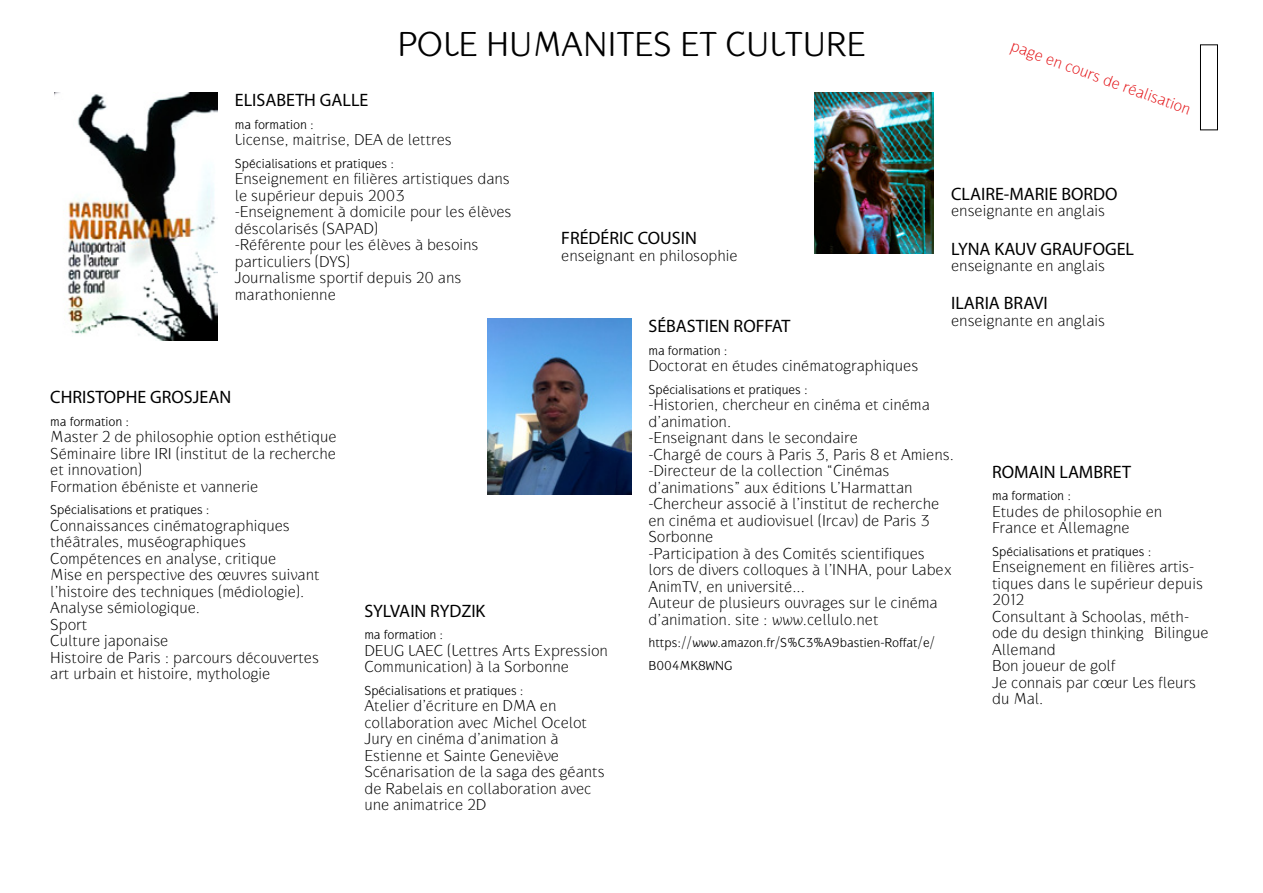
<style>
.page{position:relative;width:1263px;height:893px;background:#fff}
.page>*{position:absolute;margin:0;border:0;box-sizing:border-box;transform-origin:0 0}
.t1{font:36px "Gauntlet Classic";color:#000}
.t2{font:18px "Myriad Pro";color:#000}
.t3{font:100 16.5px/16.5px "Gauntlet";color:#000}
.t4{font:100 16.5px "Gauntlet";color:#e30f13}
.t5{font:13.5px/22.5px "Gauntlet Classic";color:#000}
</style>
<div class="page">
<img style="left:487px;top:319px;width:144px;height:176px">
<img style="left:54px;top:93px;width:163px;height:247px">
<img style="left:815px;top:93px;width:119px;height:160px">
<div style="left:1200px;top:45px;width:18px;height:85px;border:1px solid #000"></div>
<h1 class="t1" style="left:398px;top:23px;width:469px">POLE HUMANITES ET CULTURE</h1>
<p class="t4" style="left:1015px;top:36px;width:191px;rotate:20deg">page en cours de réalisation</p>
<p class="t2" style="left:235px;top:89px;width:135px">ELISABETH GALLE</p>
<p class="t5" style="left:235px;top:113px;width:80px">ma formation :</p>
<p class="t3" style="left:235px;top:132px;width:219px">License, maitrise, DEA de lettres</p>
<p class="t5" style="left:235px;top:152px;width:161px">Spécialisations et pratiques :</p>
<p class="t3" style="left:235px;top:171px;width:278px">Enseignement en filières artistiques dans le supérieur depuis 2003<br>-Enseignement à domicile pour les élèves déscolarisés (SAPAD)<br>-Référente pour les élèves à besoins particuliers (DYS)<br>Journalisme sportif depuis 20 ans marathonienne</p>
<p class="t2" style="left:951px;top:183px;width:168px">CLAIRE-MARIE BORDO</p>
<p class="t3" style="left:951px;top:203px;width:155px">enseignante en anglais</p>
<p class="t2" style="left:951px;top:237px;width:184px">LYNA KAUV GRAUFOGEL</p>
<p class="t3" style="left:951px;top:257px;width:155px">enseignante en anglais</p>
<p class="t2" style="left:951px;top:292px;width:98px">ILARIA BRAVI</p>
<p class="t3" style="left:951px;top:312px;width:155px">enseignante en anglais</p>
<p class="t2" style="left:561px;top:227px;width:137px">FRÉDÉRIC COUSIN</p>
<p class="t3" style="left:561px;top:247px;width:178px">enseignant en philosophie</p>
<p class="t2" style="left:648px;top:315px;width:143px">SÉBASTIEN ROFFAT</p>
<p class="t5" style="left:648px;top:339px;width:80px">ma formation :</p>
<p class="t3" style="left:648px;top:357px;width:271px">Doctorat en études cinématographiques</p>
<p class="t5" style="left:648px;top:378px;width:161px">Spécialisations et pratiques :</p>
<p class="t3" style="left:648px;top:396px;width:307px">-Historien, chercheur en cinéma et cinéma d’animation.<br>-Enseignant dans le secondaire<br>-Chargé de cours à Paris 3, Paris 8 et Amiens. -Directeur de la collection “Cinémas d’animations” aux éditions L’Harmattan -Chercheur associé à l’institut de recherche en cinéma et audiovisuel (Ircav) de Paris 3<br>Sorbonne<br>-Participation à des Comités scientifiques lors de divers colloques à l’INHA, pour Labex AnimTV, en université...<br>Auteur de plusieurs ouvrages sur le cinéma d’animation. site : www.cellulo.net</p>
<p class="t5" style="left:648px;top:631px;width:288px">https://www.amazon.fr/S%C3%A9bastien-Roffat/e/<br>B004MK8WNG</p>
<p class="t2" style="left:50px;top:386px;width:182px">CHRISTOPHE GROSJEAN</p>
<p class="t5" style="left:50px;top:410px;width:80px">ma formation :</p>
<p class="t3" style="left:50px;top:429px;width:288px">Master 2 de philosophie option esthétique Séminaire libre IRI (institut de la recherche et innovation)<br>Formation ébéniste et vannerie</p>
<p class="t5" style="left:50px;top:499px;width:161px">Spécialisations et pratiques :</p>
<p class="t3" style="left:50px;top:517px;width:271px">Connaissances cinématographiques théâtrales, muséographiques<br>Compétences en analyse, critique<br>Mise en perspective des œuvres suivant l’histoire des techniques (médiologie).<br>Analyse sémiologique.<br>Sport<br>Culture japonaise<br>Histoire de Paris : parcours découvertes art urbain et histoire, mythologie</p>
<p class="t2" style="left:992px;top:461px;width:140px">ROMAIN LAMBRET</p>
<p class="t5" style="left:992px;top:484px;width:80px">ma formation :</p>
<p class="t3" style="left:992px;top:503px;width:172px">Etudes de philosophie en<br>France et Allemagne</p>
<p class="t5" style="left:992px;top:540px;width:161px">Spécialisations et pratiques :</p>
<p class="t3" style="left:992px;top:558px;width:218px">Enseignement en filières artis&shy;tiques dans le supérieur depuis<br>2012<br>Consultant à Schoolas, méth&shy;ode du design thinking Bilingue<br>Allemand<br>Bon joueur de golf<br>Je connais par cœur Les fleurs du Mal.</p>
<p class="t2" style="left:364px;top:599px;width:123px">SYLVAIN RYDZIK</p>
<p class="t5" style="left:364px;top:623px;width:80px">ma formation :</p>
<p class="t3" style="left:364px;top:642px;width:245px">DEUG LAEC (Lettres Arts Expression<br>Communication) à la Sorbonne</p>
<p class="t5" style="left:364px;top:679px;width:161px">Spécialisations et pratiques :</p>
<p class="t3" style="left:364px;top:697px;width:242px">Atelier d’écriture en DMA en collaboration avec Michel Ocelot<br>Jury en cinéma d’animation à<br>Estienne et Sainte Geneviève<br>Scénarisation de la saga des géants de Rabelais en collaboration avec une animatrice 2D</p>
</div>
